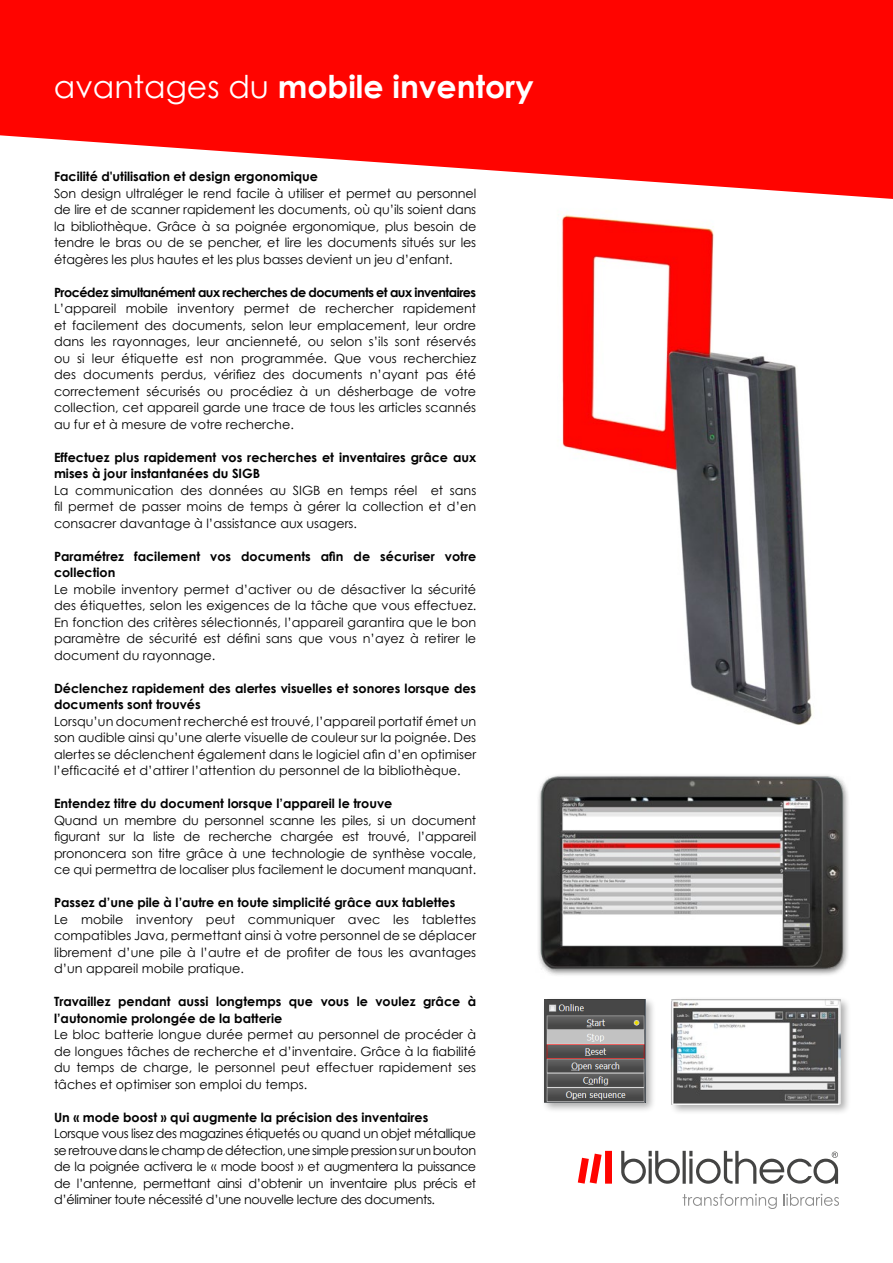
<style>
.page{position:relative;width:893px;height:1263px;background:#fff}
.page>*{position:absolute;margin:0;border:0;box-sizing:border-box;transform-origin:0 0}
.t1{font:700 31.5px "Century Gothic";color:#fff}
.t2{font:12.75px/16.5px "Century Gothic";color:#000;text-align:justify}
.t3{font:700 12.75px/16.5px "Century Gothic";color:#000}
.t4{font:700 12.75px "Century Gothic";letter-spacing:-.04em;color:#000}
.s1{font-weight:400}
</style>
<div class="page">
<svg style="left:683px;top:1194px;width:94px;height:15px"></svg>
<svg style="left:783px;top:1194px;width:56px;height:12px"></svg>
<svg style="left:621px;top:1151px;width:59px;height:33px"></svg>
<hr style="left:683px;top:1151px;width:3px;height:33px;background:#444443">
<svg style="left:689px;top:1151px;width:149px;height:33px"></svg>
<svg style="left:578px;top:1151px;width:34px;height:33px"></svg>
<img style="left:561px;top:215px;width:251px;height:510px">
<div style="left:541px;top:996px;width:115px;height:118px;background:#000;opacity:.33"></div>
<img style="left:544px;top:999px;width:101px;height:104px">
<div style="left:669px;top:996px;width:182px;height:119px;background:#000;opacity:.33"></div>
<img style="left:672px;top:999px;width:168px;height:105px">
<img style="left:538px;top:775px;width:310px;height:200px">
<svg style="left:0;top:0;width:893px;height:199px;fill:#ff0400"></svg>
<h1 class="t1" style="left:54px;top:67px;width:481px"><span class="s1">avantages du</span> mobile inventory</h1>
<p class="t3" style="left:54px;top:168px;width:265px">Facilité d'utilisation et design ergonomique</p>
<p class="t2" style="left:54px;top:185px;width:424px">Son design ultraléger le rend facile à utiliser et permet au personnel de lire et de scanner rapidement les documents, où qu’ils soient dans la bibliothèque. Grâce à sa poignée ergonomique, plus besoin de tendre le bras ou de se pencher, et lire les documents situés sur les étagères les plus hautes et les plus basses devient un jeu d’enfant.</p>
<p class="t4" style="left:54px;top:284px;width:424px">Procédez simultanément aux recherches de documents et aux inventaires</p>
<p class="t2" style="left:54px;top:300px;width:424px">L’appareil mobile inventory permet de rechercher rapidement et facilement des documents, selon leur emplacement, leur ordre dans les rayonnages, leur ancienneté, ou selon s’ils sont réservés ou si leur étiquette est non programmée. Que vous recherchiez des documents perdus, vérifiez des documents n’ayant pas été correctement sécurisés ou procédiez à un désherbage de votre collection, cet appareil garde une trace de tous les articles scannés au fur et à mesure de votre recherche.</p>
<p class="t3" style="left:54px;top:449px;width:424px">Effectuez plus rapidement vos recherches et inventaires grâce aux mises à jour instantanées du SIGB</p>
<p class="t2" style="left:54px;top:482px;width:424px">La communication des données au SIGB en temps réel et sans fil permet de passer moins de temps à gérer la collection et d’en consacrer davantage à l’assistance aux usagers.</p>
<p class="t3" style="left:54px;top:548px;width:424px">Paramétrez facilement vos documents afin de sécuriser votre collection</p>
<p class="t2" style="left:54px;top:581px;width:424px">Le mobile inventory permet d’activer ou de désactiver la sécurité des étiquettes, selon les exigences de la tâche que vous effectuez.<br>En fonction des critères sélectionnés, l’appareil garantira que le bon paramètre de sécurité est défini sans que vous n’ayez à retirer le document du rayonnage.</p>
<p class="t3" style="left:54px;top:680px;width:424px">Déclenchez rapidement des alertes visuelles et sonores lorsque des documents sont trouvés</p>
<p class="t2" style="left:54px;top:713px;width:424px">Lorsqu’un document recherché est trouvé, l’appareil portatif émet un son audible ainsi qu’une alerte visuelle de couleur sur la poignée. Des alertes se déclenchent également dans le logiciel afin d’en optimiser l’efficacité et d’attirer l’attention du personnel de la bibliothèque.</p>
<p class="t3" style="left:54px;top:795px;width:340px">Entendez titre du document lorsque l’appareil le trouve</p>
<p class="t2" style="left:54px;top:812px;width:424px">Quand un membre du personnel scanne les piles, si un document figurant sur la liste de recherche chargée est trouvé, l’appareil prononcera son titre grâce à une technologie de synthèse vocale, ce qui permettra de localiser plus facilement le document manquant.</p>
<p class="t3" style="left:54px;top:894px;width:403px">Passez d’une pile à l’autre en toute simplicité grâce aux tablettes</p>
<p class="t2" style="left:54px;top:911px;width:424px">Le mobile inventory peut communiquer avec les tablettes compatibles Java, permettant ainsi à votre personnel de se déplacer librement d’une pile à l’autre et de profiter de tous les avantages d’un appareil mobile pratique.</p>
<p class="t3" style="left:54px;top:993px;width:424px">Travaillez pendant aussi longtemps que vous le voulez grâce à l’autonomie prolongée de la batterie</p>
<p class="t2" style="left:54px;top:1026px;width:424px">Le bloc batterie longue durée permet au personnel de procéder à de longues tâches de recherche et d’inventaire. Grâce à la fiabilité du temps de charge, le personnel peut effectuer rapidement ses tâches et optimiser son emploi du temps.</p>
<p class="t3" style="left:54px;top:1109px;width:376px">Un « mode boost » qui augmente la précision des inventaires</p>
<p class="t2" style="left:54px;top:1125px;width:424px">Lorsque vous lisez des magazines étiquetés ou quand un objet métallique se retrouve dans le champ de détection, une simple pression sur un bouton de la poignée activera le « mode boost » et augmentera la puissance de l’antenne, permettant ainsi d’obtenir un inventaire plus précis et d’éliminer toute nécessité d’une nouvelle lecture des documents.</p>
</div>
